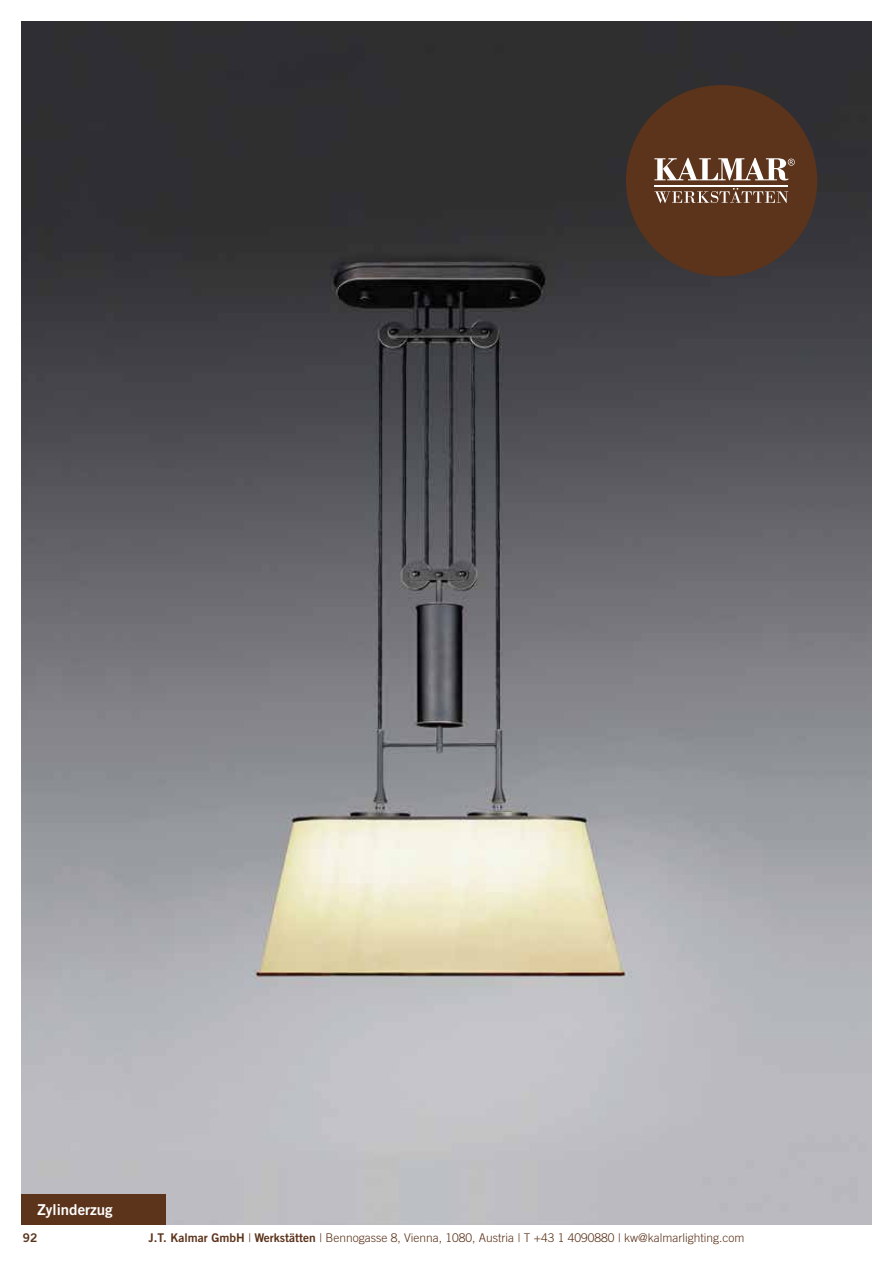
<style>
.page{position:relative;width:893px;height:1263px;background:#fff}
.page>*{position:absolute;margin:0;border:0;box-sizing:border-box;transform-origin:0 0}
.t1{font:15px "Trade Gothic LT Std Bd 2";color:#fff}
.t2{font:300 12px "Trade Gothic LT Std";color:#5c331b}
.t3{font:12px "Trade Gothic LT Std Bd 2";color:#5c331b}
.s1{font-family:"Trade Gothic LT Std Bd 2";font-weight:400}
</style>
<div class="page">
<img style="left:21px;top:21px;width:851px;height:1204px">
<div style="left:21px;top:1194px;width:145px;height:31px;background:#5c331b"></div>
<svg style="left:626px;top:85px;width:191px;height:191px;background:#5c3d2c"></svg>
<p class="t1" style="left:38px;top:1200px;width:77px">Zylinderzug</p>
<p class="t3" style="left:23px;top:1230px;width:16px">92</p>
<p class="t2" style="left:148px;top:1230px;width:597px"><span class="s1">J.T. Kalmar GmbH</span> | <span class="s1">Werkstätten</span> | Bennogasse 8, Vienna, 1080, Austria | T +43 1 4090880 | kw@kalmarlighting.com</p>
</div>
